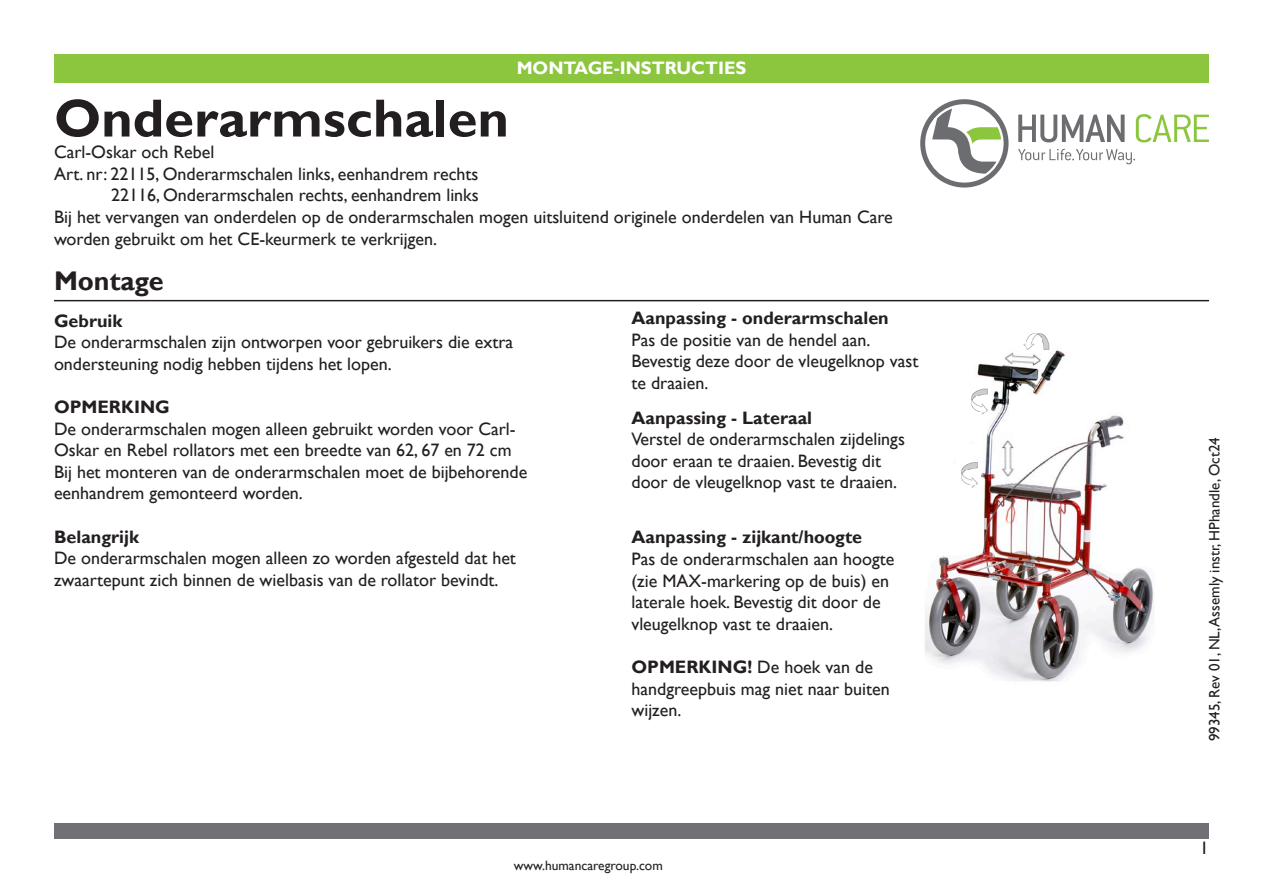
<style>
.page{position:relative;width:1263px;height:893px;background:#fff}
.page>*{position:absolute;margin:0;border:0;box-sizing:border-box;transform-origin:0 0}
.Rubrik_1{font:700 54px "Gill Sans";color:#231f20}
.Rubrik_2{font:700 27px "Gill Sans";color:#231f20}
.Brödtext{font:18px/21.6px "Gill Sans";color:#231f20}
.Underrubrik{font:700 18px "Gill Sans";color:#231f20}
.Underrubrik-2{font:18px/21.6px "Gill Sans";color:#231f20}
.Brödtext-2{font:700 18px "Gill Sans";color:#231f20}
.Rubrik_-_vit{font:700 18px "Gill Sans";color:#fff}
.Rubrik_1-2{font:18px "Gill Sans";color:#231f20}
.Bild___Tabell___Ruta{font:15px "Gill Sans";color:#231f20}
.Bild___Tabell___Ruta-2{font:13.5px "Gill Sans";color:#231f20}
.s1{font-weight:700}
</style>
<div class="page">
<div style="left:54px;top:823px;width:1155px;height:16px;background:#717074"></div>
<div style="left:54px;top:54px;width:1155px;height:28px;background:#8bc63e"></div>
<svg style="left:920px;top:99px;width:88px;height:89px"></svg>
<svg style="left:1018px;top:149px;width:117px;height:15px"></svg>
<svg style="left:1018px;top:115px;width:106px;height:27px"></svg>
<svg style="left:1136px;top:114px;width:73px;height:28px"></svg>
<hr style="left:54px;top:300px;width:1155px;height:1px;background:#231f20">
<img style="left:925px;top:350px;width:229px;height:332px">
<img style="left:999px;top:432px;width:15px;height:45px">
<img style="left:958px;top:460px;width:22px;height:29px">
<img style="left:968px;top:387px;width:22px;height:28px">
<img style="left:1004px;top:350px;width:38px;height:16px">
<img style="left:1022px;top:333px;width:29px;height:19px">
<p class="Rubrik_-_vit" style="left:517px;top:57px;width:231px">MONTAGE-INSTRUCTIES</p>
<p class="Rubrik_1" style="left:54px;top:86px;width:456px">Onderarmschalen</p>
<p class="Rubrik_1-2" style="left:54px;top:142px;width:162px">Carl-Oskar och Rebel</p>
<p class="Brödtext" style="left:54px;top:163px;width:426px">Art. nr: 22115, Onderarmschalen links, eenhandrem rechts</p>
<p class="Brödtext" style="left:111px;top:185px;width:369px">22116, Onderarmschalen rechts, eenhandrem links</p>
<p class="Brödtext" style="left:54px;top:206px;width:840px">Bij het vervangen van onderdelen op de onderarmschalen mogen uitsluitend originele onderdelen van Human Care worden gebruikt om het CE-keurmerk te verkrijgen.</p>
<p class="Rubrik_2" style="left:54px;top:265px;width:111px">Montage</p>
<p class="Brödtext-2" style="left:54px;top:310px;width:70px">Gebruik</p>
<p class="Brödtext" style="left:54px;top:332px;width:461px">De onderarmschalen zijn ontworpen voor gebruikers die extra ondersteuning nodig hebben tijdens het lopen.</p>
<p class="Brödtext-2" style="left:54px;top:396px;width:117px">OPMERKING</p>
<p class="Brödtext" style="left:54px;top:418px;width:463px">De onderarmschalen mogen alleen gebruikt worden voor Carl-<br>Oskar en Rebel rollators met een breedte van 62, 67 en 72 cm</p>
<p class="Brödtext" style="left:54px;top:461px;width:475px">Bij het monteren van de onderarmschalen moet de bijbehorende eenhandrem gemonteerd worden.</p>
<p class="Brödtext-2" style="left:54px;top:526px;width:86px">Belangrijk</p>
<p class="Brödtext" style="left:54px;top:548px;width:463px">De onderarmschalen mogen alleen zo worden afgesteld dat het zwaartepunt zich binnen de wielbasis van de rollator bevindt.</p>
<p class="Underrubrik" style="left:631px;top:307px;width:259px">Aanpassing - onderarmschalen</p>
<p class="Underrubrik-2" style="left:631px;top:329px;width:288px">Pas de positie van de hendel aan.<br>Bevestig deze door de vleugelknop vast te draaien.</p>
<p class="Underrubrik" style="left:631px;top:407px;width:182px">Aanpassing - Lateraal</p>
<p class="Brödtext" style="left:631px;top:429px;width:275px">Verstel de onderarmschalen zijdelings door eraan te draaien. Bevestig dit door de vleugelknop vast te draaien.</p>
<p class="Underrubrik" style="left:631px;top:527px;width:232px">Aanpassing - zijkant/hoogte</p>
<p class="Brödtext" style="left:631px;top:548px;width:264px">Pas de onderarmschalen aan hoogte (zie MAX-markering op de buis) en laterale hoek. Bevestig dit door de vleugelknop vast te draaien.</p>
<p class="Brödtext" style="left:631px;top:656px;width:260px"><span class="s1">OPMERKING!</span> De hoek van de handgreepbuis mag niet naar buiten wijzen.</p>
<p class="Bild___Tabell___Ruta-2" style="left:514px;top:857px;width:150px">www.humancaregroup.com</p>
<p class="Bild___Tabell___Ruta" style="left:1205px;top:741px;width:306px;rotate:-90deg">99345, Rev 01, NL, Assemly instr, HPhandle, Oct24</p>
<p class="Brödtext" style="left:1200px;top:838px;width:10px">1</p>
</div>
